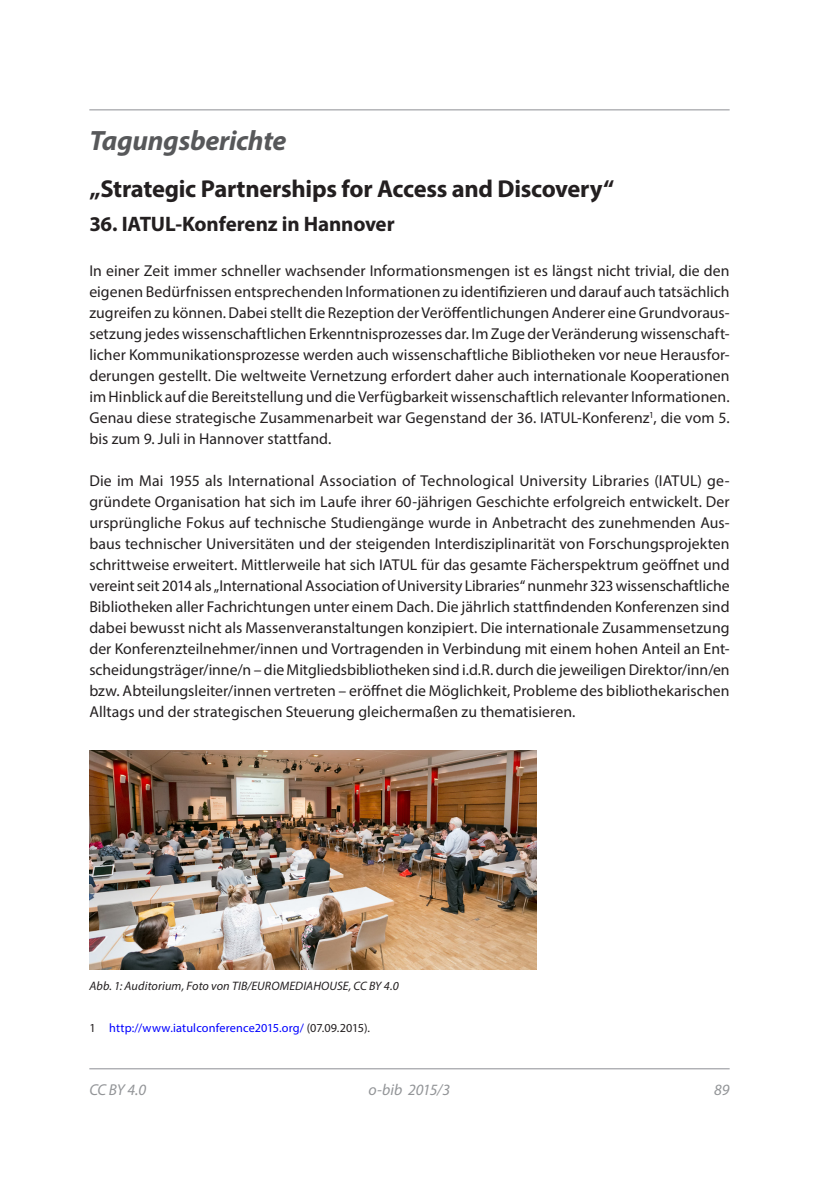
<style>
.page{position:relative;width:819px;height:1191px;background:#fff}
.page>*{position:absolute;margin:0;border:0;box-sizing:border-box;transform-origin:0 0}
.t1{font:italic 700 28px "Myriad Pro";letter-spacing:-.01em;color:#57585a}
.t2{font:700 24.5px "Myriad Pro";letter-spacing:-.015em;color:#231f20}
.t3{font:700 21px "Myriad Pro";letter-spacing:-.005em;color:#231f20}
.t4{font:15.75px/21px "Myriad Pro";letter-spacing:.005em;color:#231f20;text-align:justify}
.t5{font:italic 15.75px "Myriad Pro";letter-spacing:-.02em;color:#939598}
.t6{font:italic 12.25px "Myriad Pro";letter-spacing:.01em;color:#231f20}
.t7{font:12.25px "Myriad Pro";letter-spacing:.01em;color:#00f}
.s1{color:#231f20}
</style>
<div class="page">
<hr style="left:89px;top:109px;width:640px;height:1px;background:#a8a9ad">
<hr style="left:89px;top:1068px;width:640px;height:1px;background:#a8a9ad">
<img style="left:89px;top:750px;width:447px;height:219px">
<h1 class="t1" style="left:89px;top:122px;width:199px">Tagungsberichte</h1>
<h2 class="t2" style="left:89px;top:173px;width:526px">„Strategic Partnerships for Access and Discovery“</h2>
<h3 class="t3" style="left:89px;top:211px;width:307px">36. IATUL-Konferenz in Hannover</h3>
<p class="t4" style="left:89px;top:260px;width:641px">In einer Zeit immer schneller wachsender Informationsmengen ist es längst nicht trivial, die den eigenen Bedürfnissen entsprechenden Informationen zu identifizieren und darauf auch tatsächlich zugreifen zu können. Dabei stellt die Rezeption der Veröffentlichungen Anderer eine Grundvoraus&shy;setzung jedes wissenschaftlichen Erkenntnisprozesses dar. Im Zuge der Veränderung wissenschaft&shy;licher Kommunikationsprozesse werden auch wissenschaftliche Bibliotheken vor neue Herausfor&shy;derungen gestellt. Die weltweite Vernetzung erfordert daher auch internationale Kooperationen im Hinblick auf die Bereitstellung und die Verfügbarkeit wissenschaftlich relevanter Informationen.<br>Genau diese strategische Zusammenarbeit war Gegenstand der 36. IATUL-Konferenz<sup>1</sup>, die vom 5. bis zum 9. Juli in Hannover stattfand.</p>
<p class="t4" style="left:89px;top:470px;width:642px">Die im Mai 1955 als International Association of Technological University Libraries (IATUL) ge&shy;gründete Organisation hat sich im Laufe ihrer 60-jährigen Geschichte erfolgreich entwickelt. Der ursprüngliche Fokus auf technische Studiengänge wurde in Anbetracht des zunehmenden Aus&shy;baus technischer Universitäten und der steigenden Interdisziplinarität von Forschungsprojekten schrittweise erweitert. Mittlerweile hat sich IATUL für das gesamte Fächerspektrum geöffnet und vereint seit 2014 als „International Association of University Libraries“ nunmehr 323 wissenschaftliche Bibliotheken aller Fachrichtungen unter einem Dach. Die jährlich stattfindenden Konferenzen sind dabei bewusst nicht als Massenveranstaltungen konzipiert. Die internationale Zusammensetzung der Konferenzteilnehmer/innen und Vortragenden in Verbindung mit einem hohen Anteil an Ent&shy;scheidungsträger/inne/n – die Mitgliedsbibliotheken sind i.d.R. durch die jeweiligen Direktor/inn/en bzw. Abteilungsleiter/innen vertreten – eröffnet die Möglichkeit, Probleme des bibliothekarischen Alltags und der strategischen Steuerung gleichermaßen zu thematisieren.</p>
<p class="t6" style="left:89px;top:977px;width:311px">Abb. 1: Auditorium, Foto von TIB/EUROMEDIAHOUSE, CC BY 4.0</p>
<p class="t7" style="left:89px;top:1020px;width:282px"><span class="s1">1</span> http://www.iatulconference2015.org/ <span class="s1">(07.09.2015).</span></p>
<p class="t5" style="left:89px;top:1080px;width:58px">CC BY 4.0</p>
<p class="t5" style="left:368px;top:1080px;width:83px">o-bib 2015/3</p>
<p class="t5" style="left:714px;top:1080px;width:17px">89</p>
</div>
